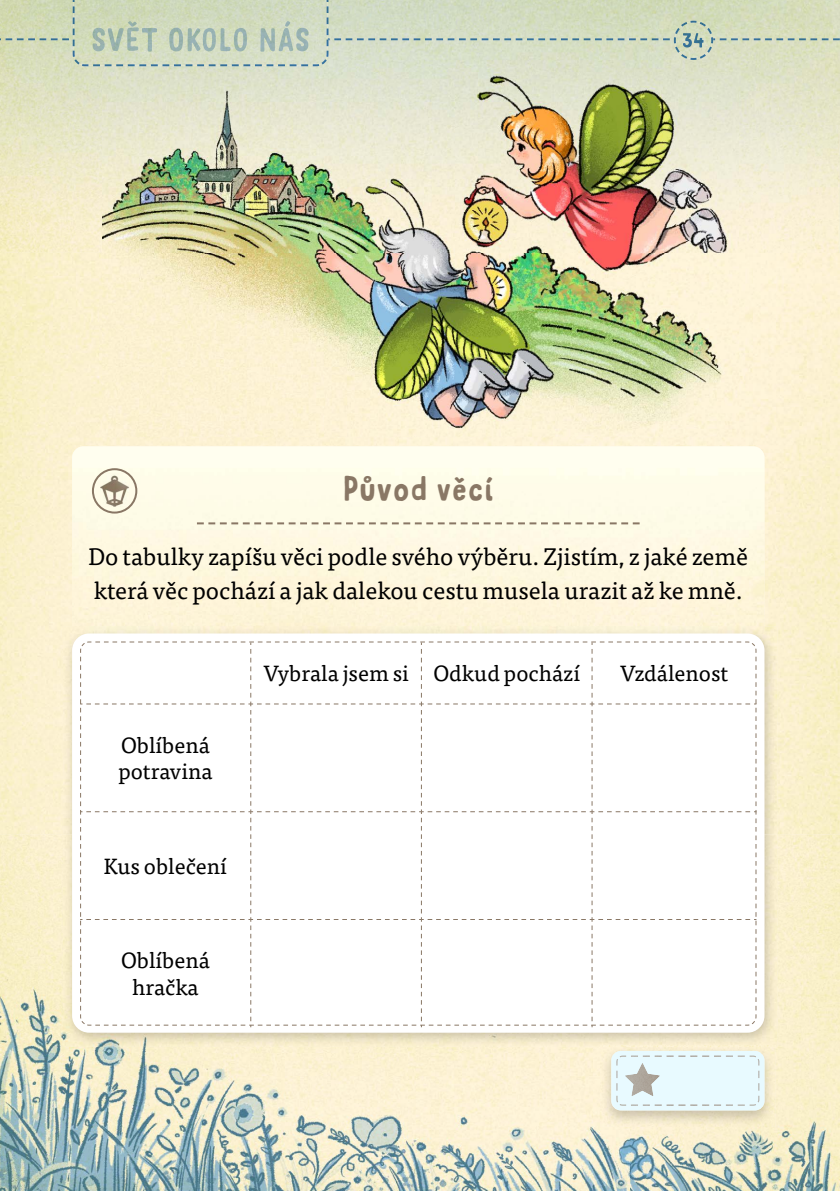
<style>
.page{position:relative;width:840px;height:1191px;background:#fff}
.page>*{position:absolute;margin:0;border:0;box-sizing:border-box;transform-origin:0 0}
.t1{font:34px "Mr Dodo Regular Rounded";color:#897765}
.t2{font:24px/34px "Tisa Pro";color:#000}
.t3{font:22px/26px "Tisa Pro";color:#000}
</style>
<div class="page">
<img style="left:0;top:252px;width:839px;height:582px">
<img style="left:0;top:0;width:139px;height:252px">
<img style="left:280px;top:0;width:559px;height:126px">
<img style="left:139px;top:66px;width:141px;height:6px">
<img style="left:738px;top:126px;width:101px;height:126px">
<img style="left:839px;top:834px;width:1px;height:357px">
<img style="left:0;top:834px;width:69px;height:357px">
<img style="left:770px;top:834px;width:69px;height:357px">
<img style="left:69px;top:1046px;width:560px;height:145px">
<img style="left:629px;top:1126px;width:141px;height:65px">
<img style="left:72px;top:446px;width:692px;height:180px">
<svg style="left:197px;top:522px;width:442px;height:2px"></svg>
<img style="left:100px;top:474px;width:29px;height:32px">
<div style="left:92px;top:468px;width:45px;height:45px;border:2px solid #897765;border-radius:50%"></div>
<img style="left:599px;top:1046px;width:175px;height:80px">
<div style="left:611px;top:1051px;width:153px;height:59px;background:#e8faff;border-radius:10px"></div>
<img style="left:758px;top:1070px;width:1px;height:20px">
<img style="left:619px;top:1055px;width:140px;height:10px">
<svg style="left:616px;top:1059px;width:1px;height:31px"></svg>
<img style="left:616px;top:1095px;width:143px;height:10px">
<img style="left:624px;top:1063px;width:35px;height:33px">
<img style="left:63px;top:626px;width:713px;height:420px">
<div style="left:72px;top:633px;width:692px;height:399px;background:#fff;border-radius:17px"></div>
<svg style="left:80px;top:641px;width:676px;height:386px"></svg>
<img style="left:102px;top:72px;width:636px;height:365px">
<img style="left:0;top:38px;width:839px;height:2px">
<img style="left:673px;top:21px;width:39px;height:39px">
<img style="left:74px;top:0;width:253px;height:51px">
<img style="left:73px;top:0;width:2px;height:46px">
<img style="left:326px;top:0;width:2px;height:46px">
<img style="left:73px;top:51px;width:255px;height:15px">
<img style="left:93px;top:21px;width:200px;height:31px">
<img style="left:296px;top:28px;width:12px;height:23px">
<h1 class="t1" style="left:342px;top:468px;width:154px">Původ věcí</h1>
<p class="t2" style="left:88px;top:538px;width:660px">Do tabulky zapíšu věci podle svého výběru. Zjistím, z jaké země která věc pochází a jak dalekou cestu musela urazit až ke mně.</p>
<p class="t3" style="left:118px;top:731px;width:96px">Oblíbená potravina</p>
<p class="t3" style="left:104px;top:851px;width:124px">Kus oblečení</p>
<p class="t3" style="left:121px;top:946px;width:90px;text-align:center">Oblíbená hračka</p>
<p class="t3" style="left:263px;top:659px;width:318px">Vybrala jsem si Odkud pochází</p>
<p class="t3" style="left:620px;top:659px;width:109px">Vzdálenost</p>
</div>
